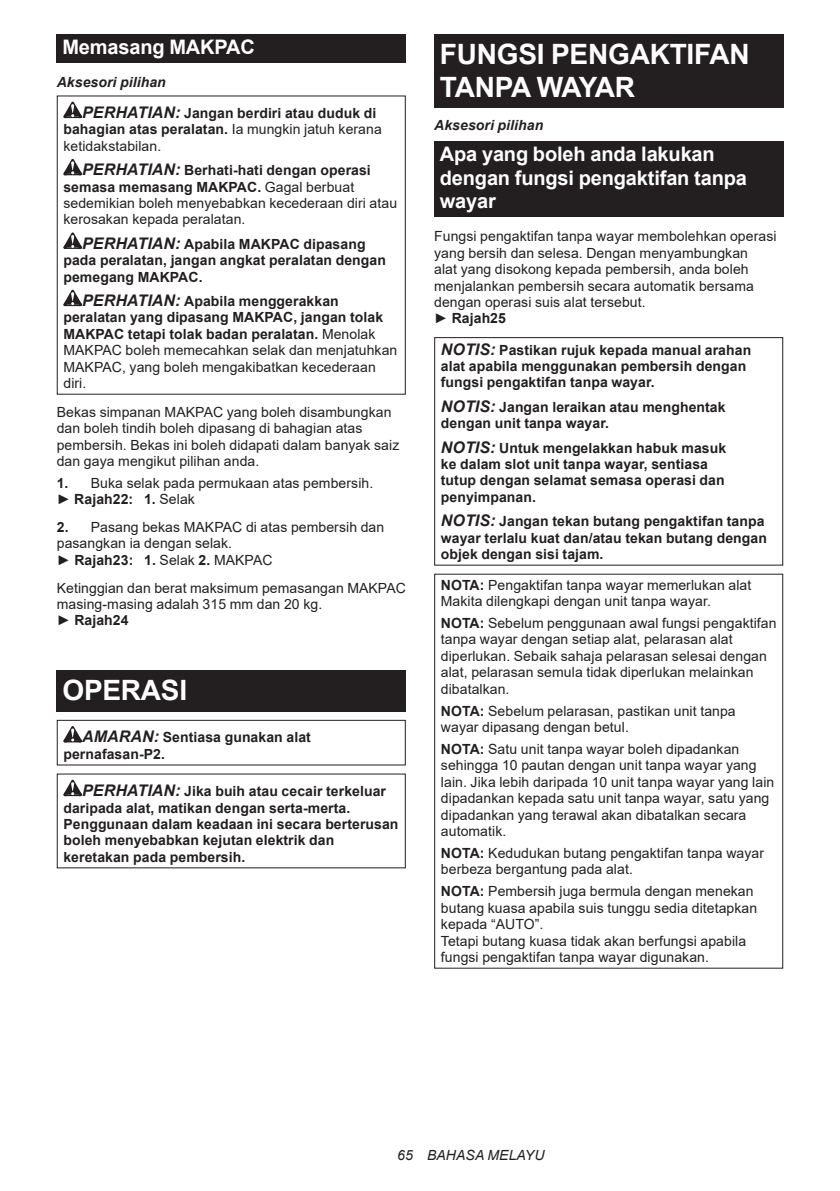
<style>
.page{position:relative;width:840px;height:1191px;background:#fff}
.page>*{position:absolute;margin:0;border:0;box-sizing:border-box;transform-origin:0 0}
.t1{font:700 28px/32.8px "Arial";letter-spacing:-.01em;color:#fff}
.t2{font:700 20px/23.4px "Arial";letter-spacing:-.01em;color:#fff}
.t3{font:14px/16.4px "Arial";letter-spacing:.005em;color:#231f20}
.t4{font:700 14px/16.4px "Arial";letter-spacing:.005em;color:#231f20}
.t5{font:italic 700 14px "Arial";letter-spacing:.005em;color:#231f20}
.t6{font:italic 14px "Arial";letter-spacing:.005em;color:#231f20}
.s1{font-style:italic}
.s2{font-style:italic;font-size:16px}
.s3{font-weight:700}
.s4{font-weight:700;font-style:italic;font-size:16px}
</style>
<div class="page">
<div style="left:57px;top:34px;width:348px;height:29px;background:#231f20"></div>
<svg style="left:63px;top:102px;width:19px;height:16px"></svg>
<svg style="left:63px;top:159px;width:19px;height:16px"></svg>
<svg style="left:63px;top:232px;width:19px;height:17px"></svg>
<svg style="left:63px;top:290px;width:19px;height:16px"></svg>
<div style="left:57px;top:670px;width:348px;height:42px;background:#231f20"></div>
<svg style="left:63px;top:726px;width:19px;height:16px"></svg>
<div style="left:57px;top:720px;width:348px;height:45px;border:1px solid #231f20"></div>
<svg style="left:63px;top:779px;width:19px;height:17px"></svg>
<div style="left:434px;top:34px;width:348px;height:74px;background:#231f20"></div>
<div style="left:434px;top:141px;width:348px;height:75px;background:#231f20"></div>
<div style="left:434px;top:337px;width:348px;height:228px;border:1px solid #231f20"></div>
<h2 class="t2" style="left:62px;top:36px;width:194px">Memasang MAKPAC</h2>
<p class="t4" style="left:82px;top:67px;width:295px;line-height:30.6px;text-indent:-25px"><span class="s1">Aksesori pilihan<br></span><span class="s2">PERHATIAN:</span> Jangan berdiri atau duduk di</p>
<p class="t3" style="left:63px;top:121px;width:320px"><span class="s3">bahagian atas peralatan.</span> Ia mungkin jatuh kerana ketidakstabilan.</p>
<p class="t3" style="left:63px;top:162px;width:335px;text-indent:19px"><span class="s4">PERHATIAN:</span> <span class="s3">Berhati-hati dengan operasi semasa memasang MAKPAC.</span> Gagal berbuat sedemikian boleh menyebabkan kecederaan diri atau kerosakan kepada peralatan.</p>
<p class="t4" style="left:63px;top:236px;width:324px;text-indent:19px"><span class="s2">PERHATIAN:</span> Apabila MAKPAC dipasang pada peralatan, jangan angkat peralatan dengan pemegang MAKPAC.</p>
<p class="t3" style="left:63px;top:293px;width:335px;text-indent:19px"><span class="s4">PERHATIAN:</span> <span class="s3">Apabila menggerakkan peralatan yang dipasang MAKPAC, jangan tolak MAKPAC tetapi tolak badan peralatan.</span> Menolak MAKPAC boleh memecahkan selak dan menjatuhkan MAKPAC, yang boleh mengakibatkan kecederaan diri.</p>
<p class="t3" style="left:57px;top:403px;width:344px">Bekas simpanan MAKPAC yang boleh disambungkan dan boleh tindih boleh dipasang di bahagian atas pembersih. Bekas ini boleh didapati dalam banyak saiz dan gaya mengikut pilihan anda.</p>
<p class="t3" style="left:57px;top:475px;width:318px"><span class="s3">1.</span> Buka selak pada permukaan atas pembersih. ► <span class="s3">Rajah22: 1.</span> Selak</p>
<p class="t3" style="left:57px;top:519px;width:329px"><span class="s3">2.</span> Pasang bekas MAKPAC di atas pembersih dan pasangkan ia dengan selak.<br>► <span class="s3">Rajah23: 1.</span> Selak <span class="s3">2.</span> MAKPAC</p>
<p class="t3" style="left:57px;top:579px;width:350px">Ketinggian dan berat maksimum pemasangan MAKPAC masing-masing adalah 315 mm dan 20 kg.<br>► <span class="s3">Rajah24</span></p>
<h1 class="t1" style="left:62px;top:674px;width:126px">OPERASI</h1>
<p class="t4" style="left:63px;top:729px;width:249px;text-indent:19px"><span class="s2">AMARAN:</span> Sentiasa gunakan alat pernafasan-P2.</p>
<p class="t4" style="left:63px;top:783px;width:336px;text-indent:19px"><span class="s2">PERHATIAN:</span> Jika buih atau cecair terkeluar daripada alat, matikan dengan serta-merta.<br>Penggunaan dalam keadaan ini secara berterusan boleh menyebabkan kejutan elektrik dan keretakan pada pembersih.</p>
<h1 class="t1" style="left:439px;top:38px;width:311px">FUNGSI PENGAKTIFAN<br>TANPA WAYAR</h1>
<p class="t5" style="left:434px;top:116px;width:110px">Aksesori pilihan</p>
<h2 class="t2" style="left:439px;top:143px;width:308px">Apa yang boleh anda lakukan dengan fungsi pengaktifan tanpa wayar</h2>
<p class="t3" style="left:434px;top:228px;width:343px">Fungsi pengaktifan tanpa wayar membolehkan operasi yang bersih dan selesa. Dengan menyambungkan<br>alat yang disokong kepada pembersih, anda boleh menjalankan pembersih secara automatik bersama dengan operasi suis alat tersebut.<br>► <span class="s3">Rajah25</span></p>
<p class="t4" style="left:440px;top:342px;width:312px"><span class="s2">NOTIS:</span> Pastikan rujuk kepada manual arahan alat apabila menggunakan pembersih dengan fungsi pengaktifan tanpa wayar.</p>
<p class="t4" style="left:440px;top:399px;width:286px"><span class="s2">NOTIS:</span> Jangan leraikan atau menghentak dengan unit tanpa wayar.</p>
<p class="t4" style="left:440px;top:440px;width:287px"><span class="s2">NOTIS:</span> Untuk mengelakkan habuk masuk ke dalam slot unit tanpa wayar, sentiasa tutup dengan selamat semasa operasi dan penyimpanan.</p>
<p class="t4" style="left:440px;top:513px;width:327px"><span class="s2">NOTIS:</span> Jangan tekan butang pengaktifan tanpa wayar terlalu kuat dan/atau tekan butang dengan objek dengan sisi tajam.</p>
<p class="t3" style="left:440px;top:576px;width:312px"><span class="s3">NOTA:</span> Pengaktifan tanpa wayar memerlukan alat<br>Makita dilengkapi dengan unit tanpa wayar.</p>
<p class="t3" style="left:440px;top:615px;width:337px"><span class="s3">NOTA:</span> Sebelum penggunaan awal fungsi pengaktifan tanpa wayar dengan setiap alat, pelarasan alat diperlukan. Sebaik sahaja pelarasan selesai dengan alat, pelarasan semula tidak diperlukan melainkan dibatalkan.</p>
<p class="t3" style="left:440px;top:702px;width:296px"><span class="s3">NOTA:</span> Sebelum pelarasan, pastikan unit tanpa wayar dipasang dengan betul.</p>
<p class="t3" style="left:440px;top:741px;width:335px"><span class="s3">NOTA:</span> Satu unit tanpa wayar boleh dipadankan sehingga 10 pautan dengan unit tanpa wayar yang lain. Jika lebih daripada 10 unit tanpa wayar yang lain dipadankan kepada satu unit tanpa wayar, satu yang dipadankan yang terawal akan dibatalkan secara automatik.</p>
<p class="t3" style="left:440px;top:845px;width:324px"><span class="s3">NOTA:</span> Kedudukan butang pengaktifan tanpa wayar berbeza bergantung pada alat.</p>
<p class="t3" style="left:440px;top:883px;width:317px"><span class="s3">NOTA:</span> Pembersih juga bermula dengan menekan butang kuasa apabila suis tunggu sedia ditetapkan kepada “AUTO”.<br>Tetapi butang kuasa tidak akan berfungsi apabila fungsi pengaktifan tanpa wayar digunakan.</p>
<p class="t6" style="left:397px;top:1146px;width:149px">65 BAHASA MELAYU</p>
</div>
